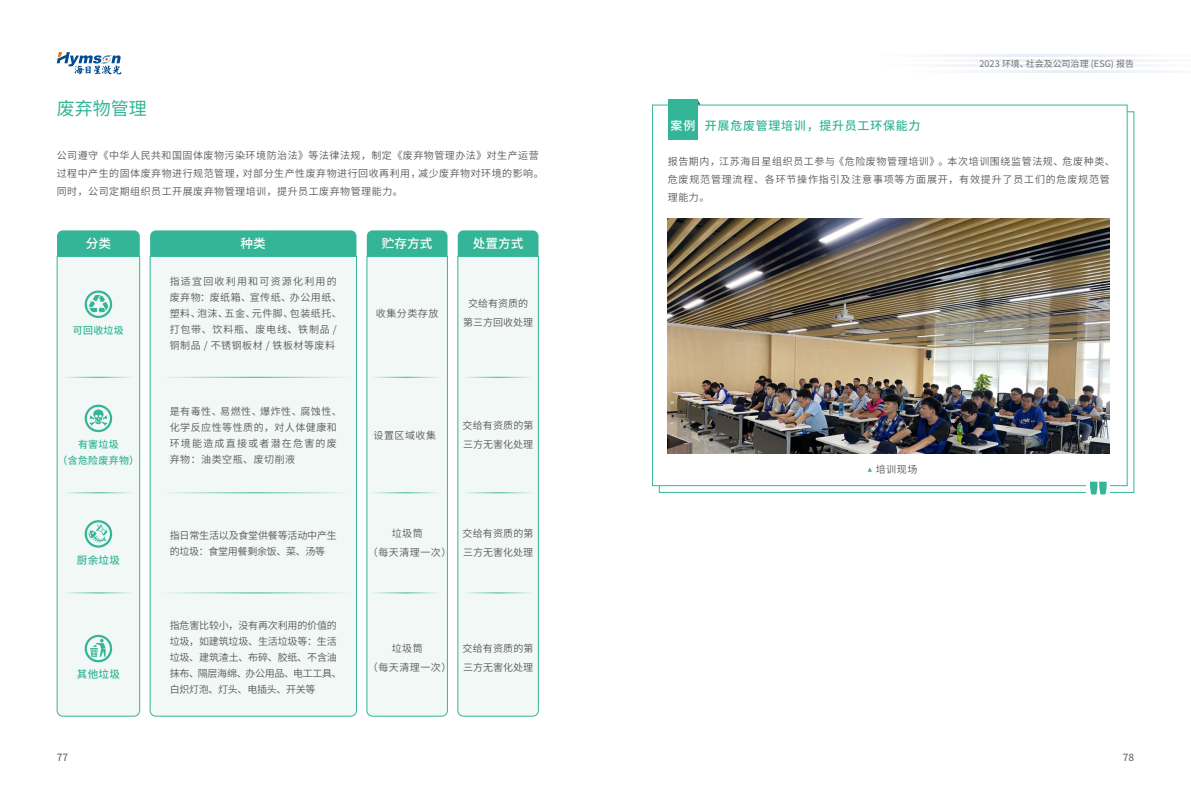
<style>
.page{position:relative;width:1191px;height:808px;background:#fff}
.page>*{position:absolute;margin:0;border:0;box-sizing:border-box;transform-origin:0 0}
.t1{font:18px "Source Han Sans CN";color:#35b597}
.t2{font:500 12.6px "Source Han Sans CN";color:#fff}
.t3{font:500 12px "Source Han Sans CN";letter-spacing:.06em;color:#35b597}
.t4{font:500 10.5px "Source Han Sans CN";letter-spacing:.025em;color:#35b597}
.t5{font:10px/16px "Source Han Sans CN";letter-spacing:.05em;color:#595757}
.t6{font:10px/16px "Source Han Sans CN";letter-spacing:-.02em;color:#595757}
.t7{font:10px/18px "Source Han Sans CN";letter-spacing:.08em;color:#595757}
.t8{font:10px/19px "Source Han Sans CN";letter-spacing:.005em;color:#595757}
.t9{font:500 10px/15.9px "Source Han Sans CN";letter-spacing:.025em;color:#35b597;text-align:center}
.t10{font:10px/19px "Source Han Sans CN";color:#595757;text-align:center}
.t11{font:500 10px "Source Han Sans CN";color:#727171}
.t12{font:9px "Source Han Sans CN";letter-spacing:.005em;color:#727171}
.s1{color:#fff}
</style>
<div class="page">
<hr style="left:869px;top:54px;width:322px;height:2px;background:#004b91">
<hr style="left:893px;top:59px;width:298px;height:3px;background:#004b91">
<hr style="left:873px;top:65px;width:318px;height:2px;background:#004b91">
<hr style="left:901px;top:70px;width:290px;height:2px;background:#004b91">
<svg style="left:57px;top:52px;width:64px;height:22px"></svg>
<svg style="left:659px;top:111px;width:475px;height:382px"></svg>
<div style="left:652px;top:105px;width:475px;height:381px;background:#fff;border:1px solid #35b597"></div>
<img style="left:668px;top:218px;width:442px;height:235px">
<svg style="left:697px;top:99px;width:3px;height:6px"></svg>
<div style="left:668px;top:99px;width:29px;height:40px;background:#35b597"></div>
<div style="left:1086px;top:482px;width:24px;height:12px;background:#fff"></div>
<svg style="left:1090px;top:482px;width:16px;height:12px"></svg>
<div style="left:150px;top:256px;width:207px;height:461px;background:#f1f8f6"></div>
<div style="left:150px;top:230px;width:206px;height:26px;background:#35b597"></div>
<hr style="left:161px;top:492px;width:190px;height:1px;background:#35b597">
<hr style="left:161px;top:377px;width:190px;height:1px;background:#35b597">
<hr style="left:161px;top:593px;width:190px;height:1px;background:#35b597">
<svg style="left:457px;top:230px;width:82px;height:487px"></svg>
<hr style="left:463px;top:492px;width:70px;height:1px;background:#35b597">
<hr style="left:463px;top:377px;width:70px;height:1px;background:#35b597">
<hr style="left:463px;top:593px;width:70px;height:1px;background:#35b597">
<svg style="left:366px;top:230px;width:82px;height:487px"></svg>
<hr style="left:370px;top:492px;width:71px;height:1px;background:#35b597">
<hr style="left:370px;top:377px;width:71px;height:1px;background:#35b597">
<hr style="left:370px;top:593px;width:71px;height:1px;background:#35b597">
<svg style="left:57px;top:230px;width:83px;height:487px"></svg>
<svg style="left:867px;top:467px;width:5px;height:5px"></svg>
<h1 class="t1" style="left:57px;top:98px;width:91px">废弃物管理</h1>
<p class="t5" style="left:57px;top:147px;width:488px;line-height:18px">公司遵守《中华人民共和国固体废物污染环境防治法》等法律法规，制定《废弃物管理办法》对生产运营过程中产生的固体废弃物进行规范管理，对部分生产性废弃物进行回收再利用，减少废弃物对环境的影响。同时，公司定期组织员工开展废弃物管理培训，提升员工废弃物管理能力。</p>
<p class="t2" style="left:86px;top:236px;width:27px">分类</p>
<p class="t9" style="left:73px;top:323px;width:53px">可回收垃圾</p>
<p class="t9" style="left:57px;top:437px;width:83px">有害垃圾<br>（含危险废弃物）</p>
<p class="t4" style="left:77px;top:554px;width:44px">厨余垃圾</p>
<p class="t4" style="left:77px;top:669px;width:44px">其他垃圾</p>
<p class="t2" style="left:241px;top:236px;width:27px">种类</p>
<p class="t5" style="left:170px;top:273px;width:174px">指适宜回收利用和可资源化利用的废弃物：废纸箱、宣传纸、办公用纸、塑料、泡沫、五金、元件脚、包装纸托、打包带、饮料瓶、废电线、铁制品 /铜制品 / 不锈钢板材 / 铁板材等废料</p>
<p class="t5" style="left:170px;top:403px;width:174px">是有毒性、易燃性、爆炸性、腐蚀性、化学反应性等性质的，对人体健康和环境能造成直接或者潜在危害的废弃物：油类空瓶、废切削液</p>
<p class="t6" style="left:170px;top:527px;width:169px">指日常生活以及食堂供餐等活动中产生的垃圾：食堂用餐剩余饭、菜、汤等</p>
<p class="t6" style="left:170px;top:618px;width:174px">指危害比较小，没有再次利用的价值的垃圾，如建筑垃圾、生活垃圾等：生活垃圾、建筑渣土、布碎、胶纸、不含油抹布、隔层海绵、办公用品、电工工具、白炽灯泡、灯头、电插头、开关等</p>
<p class="t2" style="left:382px;top:236px;width:52px">贮存方式</p>
<p class="t5" style="left:376px;top:305px;width:64px">收集分类存放</p>
<p class="t2" style="left:473px;top:236px;width:52px">处置方式</p>
<p class="t10" style="left:463px;top:294px;width:71px">交给有资质的第三方回收处理</p>
<p class="t5" style="left:373px;top:427px;width:64px">设置区域收集</p>
<p class="t8" style="left:462px;top:416px;width:72px">交给有资质的第三方无害化处理</p>
<p class="t5" style="left:368px;top:524px;width:85px;line-height:19px;text-align:center">垃圾筒<br>（每天清理一次）</p>
<p class="t8" style="left:462px;top:524px;width:72px">交给有资质的第三方无害化处理</p>
<p class="t5" style="left:368px;top:639px;width:85px;line-height:19px;text-align:center">垃圾筒<br>（每天清理一次）</p>
<p class="t8" style="left:462px;top:639px;width:72px">交给有资质的第三方无害化处理</p>
<p class="t3" style="left:670px;top:119px;width:251px"><span class="s1">案例</span> 开展危废管理培训，提升员工环保能力</p>
<p class="t12" style="left:979px;top:58px;width:156px">2023 环境、社会及公司治理 (ESG) 报告</p>
<p class="t7" style="left:668px;top:152px;width:449px">报告期内，江苏海目星组织员工参与《危险废物管理培训》。本次培训围绕监管法规、危废种类、危废规范管理流程、各环节操作指引及注意事项等方面展开，有效提升了员工们的危废规范管理能力。</p>
<p class="t5" style="left:875px;top:462px;width:43px">培训现场</p>
<p class="t11" style="left:57px;top:752px;width:13px">77</p>
<p class="t11" style="left:1122px;top:752px;width:13px">78</p>
</div>
